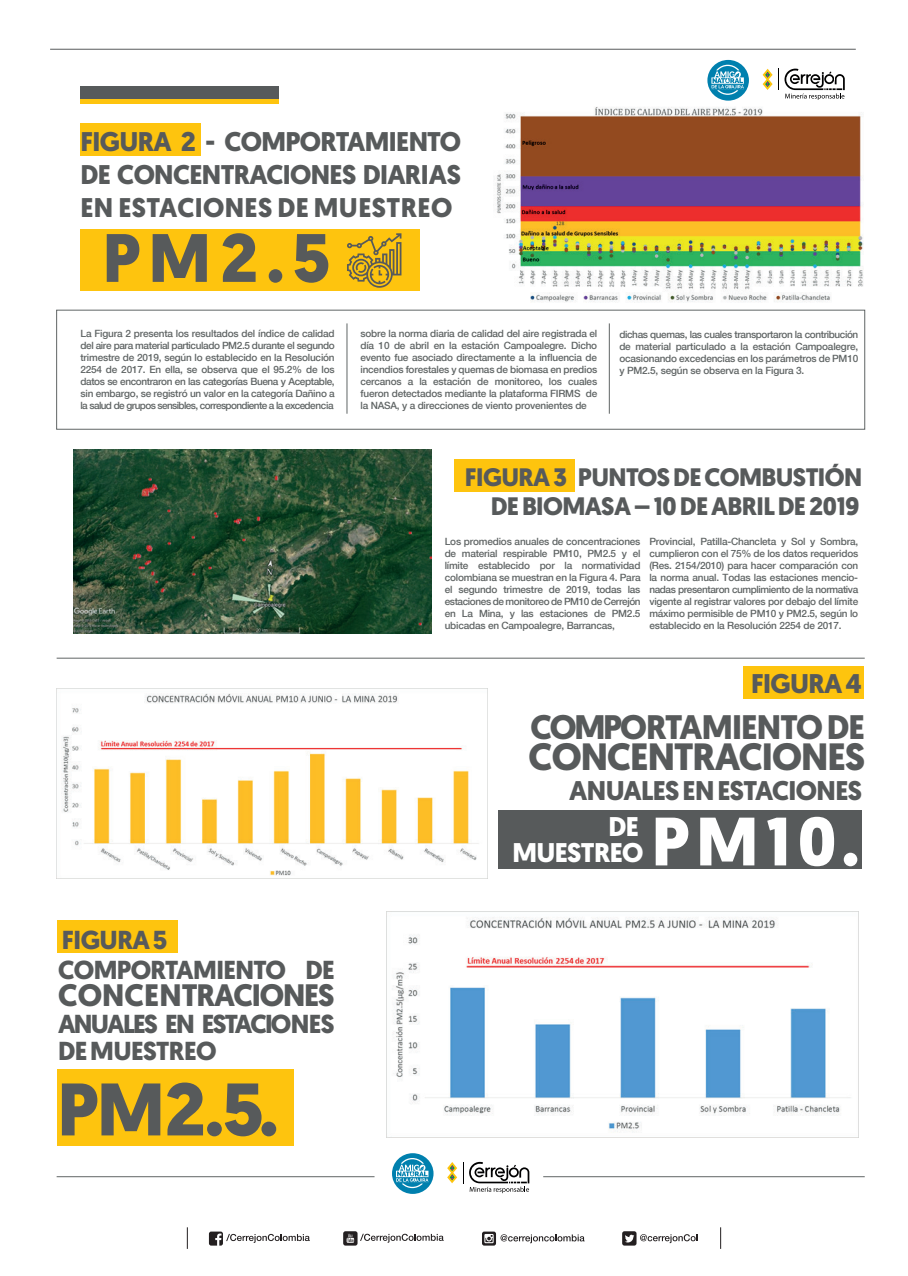
<style>
.page{position:relative;width:908px;height:1276px;background:#fff}
.page>*{position:absolute;margin:0;border:0;box-sizing:border-box;transform-origin:0 0}
.t1{font:700 74.2px "Geomanist";color:#575a5b}
.t2{font:700 68.2px "Geomanist";color:#575a5b}
.t3{font:700 68.2px "Geomanist";color:#fff}
.t4{font:700 38px "Geomanist";letter-spacing:-.025em;color:#575a5b}
.t5{font:700 34px "Geomanist";letter-spacing:-.025em;color:#575a5b}
.t6{font:700 31px "Geomanist";letter-spacing:-.035em;color:#575a5b}
.t7{font:700 27px/33px "Geomanist";letter-spacing:-.025em;color:#575a5b;text-align:justify}
.t8{font:700 27px "Geomanist";letter-spacing:-.025em;color:#fff}
.t9{font:700 26px/27px "Geomanist";letter-spacing:-.065em;color:#575a5b}
.t10{font:700 26px "Geomanist";letter-spacing:-.025em;color:#575a5b}
.t11{font:700 25.2px/28.8px "Geomanist";letter-spacing:-.025em;color:#575a5b;text-align:right}
.t12{font:500 10px/12px "Helvetica Neue LT Com";letter-spacing:-.02em;color:#606565;text-align:justify}
</style>
<div class="page">
<div style="left:80px;top:86px;width:199px;height:13px;background:#575a5b"></div>
<div style="left:80px;top:99px;width:199px;height:5px;background:#fec40e"></div>
<img style="left:494px;top:98px;width:370px;height:205px">
<svg style="left:762px;top:69px;width:10px;height:21px"></svg>
<svg style="left:778px;top:69px;width:66px;height:31px"></svg>
<svg style="left:707px;top:60px;width:41px;height:41px"></svg>
<hr style="left:50px;top:49px;width:805px;height:1px;background:#575a5b">
<hr style="left:57px;top:658px;width:807px;height:1px;background:#606565">
<svg style="left:447px;top:1162px;width:10px;height:21px"></svg>
<svg style="left:463px;top:1161px;width:66px;height:32px"></svg>
<svg style="left:392px;top:1153px;width:41px;height:41px"></svg>
<hr style="left:543px;top:1176px;width:321px;height:1px;background:#606565">
<hr style="left:57px;top:1176px;width:317px;height:1px;background:#606565">
<svg style="left:622px;top:1231px;width:75px;height:14px"></svg>
<svg style="left:482px;top:1231px;width:102px;height:14px"></svg>
<svg style="left:209px;top:1231px;width:100px;height:14px"></svg>
<svg style="left:343px;top:1231px;width:100px;height:14px"></svg>
<svg style="left:187px;top:1227px;width:1px;height:22px"></svg>
<svg style="left:720px;top:1227px;width:1px;height:22px"></svg>
<div style="left:80px;top:123px;width:121px;height:33px;background:#fec40e"></div>
<div style="left:80px;top:229px;width:339px;height:61px;background:#fec40e"></div>
<div style="left:56px;top:310px;width:808px;height:119px;border:1px solid #606565"></div>
<svg style="left:347px;top:233px;width:54px;height:55px"></svg>
<div style="left:454px;top:458px;width:120px;height:33px;background:#fec40e"></div>
<hr style="left:346px;top:323px;width:1px;height:91px;background:#606565">
<hr style="left:608px;top:323px;width:1px;height:91px;background:#606565">
<div style="left:743px;top:666px;width:121px;height:33px;background:#fec40e"></div>
<div style="left:498px;top:810px;width:363px;height:59px;background:#575a5b"></div>
<img style="left:74px;top:450px;width:357px;height:183px">
<img style="left:62px;top:693px;width:417px;height:183px">
<img style="left:386px;top:911px;width:471px;height:226px">
<div style="left:57px;top:919px;width:120px;height:33px;background:#fec40e"></div>
<div style="left:57px;top:1069px;width:237px;height:76px;background:#fec40e"></div>
<h3 class="t7" style="left:80px;top:125px;width:382px">FIGURA 2 - COMPORTAMIENTO DE CONCENTRACIONES DIARIAS EN ESTACIONES DE MUESTREO</h3>
<h2 class="t2" style="left:102px;top:212px;width:229px">PM2.5</h2>
<p class="t12" style="left:80px;top:328px;width:256px">La Figura 2 presenta los resultados del índice de calidad del aire para material particulado PM2.5 durante el segundo trimestre de 2019, según lo establecido en la Resolución 2254 de 2017. En ella, se observa que el 95.2% de los datos se encontraron en las categorías Buena y Aceptable, sin embargo, se registró un valor en la categoría Dañino a la salud de grupos sensibles, correspondiente a la excedencia</p>
<p class="t12" style="left:360px;top:327px;width:238px">sobre la norma diaria de calidad del aire registrada el día 10 de abril en la estación Campoalegre. Dicho evento fue asociado directamente a la influencia de incendios forestales y quemas de biomasa en predios cercanos a la estación de monitoreo, los cuales fueron detectados mediante la plataforma FIRMS de la NASA, y a direcciones de viento provenientes de</p>
<p class="t12" style="left:619px;top:328px;width:240px">dichas quemas, las cuales transportaron la contribución de material particulado a la estación Campoalegre, ocasionando excedencias en los parámetros de PM10 y PM2.5, según se observa en la Figura 3.</p>
<h3 class="t11" style="left:464px;top:462px;width:398px">FIGURA3 PUNTOSDECOMBUSTIÓN<br>DEBIOMASA–10DEABRILDE2019</h3>
<p class="t12" style="left:444px;top:535px;width:197px">Los promedios anuales de concentraciones de material respirable PM10, PM2.5 y el límite establecido por la normatividad colombiana se muestran en la Figura 4. Para el segundo trimestre de 2019, todas las estaciones de monitoreo de PM10 de Cerrejón en La Mina, y las estaciones de PM2.5 ubicadas en Campoalegre, Barrancas,</p>
<p class="t12" style="left:649px;top:535px;width:210px">Provincial, Patilla-Chancleta y Sol y Sombra, cumplieron con el 75% de los datos requeridos (Res. 2154/2010) para hacer comparación con la norma anual. Todas las estaciones mencio&shy;nadas presentaron cumplimiento de la normativa vigente al registrar valores por debajo del límite máximo permisible de PM10 y PM2.5, según lo establecido en la Resolución 2254 de 2017.</p>
<h3 class="t7" style="left:750px;top:666px;width:112px">FIGURA4</h3>
<h3 class="t5" style="left:530px;top:705px;width:336px">COMPORTAMIENTODE</h3>
<h3 class="t4" style="left:528px;top:732px;width:338px">CONCENTRACIONES</h3>
<h3 class="t7" style="left:569px;top:774px;width:294px">ANUALESENESTACIONES</h3>
<h3 class="t10" style="left:62px;top:922px;width:107px">FIGURA5</h3>
<h3 class="t10" style="left:58px;top:952px;width:278px">COMPORTAMIENTO DE</h3>
<h3 class="t6" style="left:58px;top:974px;width:278px">CONCENTRACIONES</h3>
<h3 class="t9" style="left:58px;top:1010px;width:278px">ANUALES EN ESTACIONES<br>DEMUESTREO</h3>
<h1 class="t1" style="left:57px;top:1060px;width:223px">PM2.5.</h1>
<h3 class="t8" style="left:608px;top:809px;width:32px">DE</h3>
<h3 class="t8" style="left:512px;top:834px;width:132px">MUESTREO</h3>
<h2 class="t3" style="left:651px;top:796px;width:209px">PM10.</h2>
</div>
